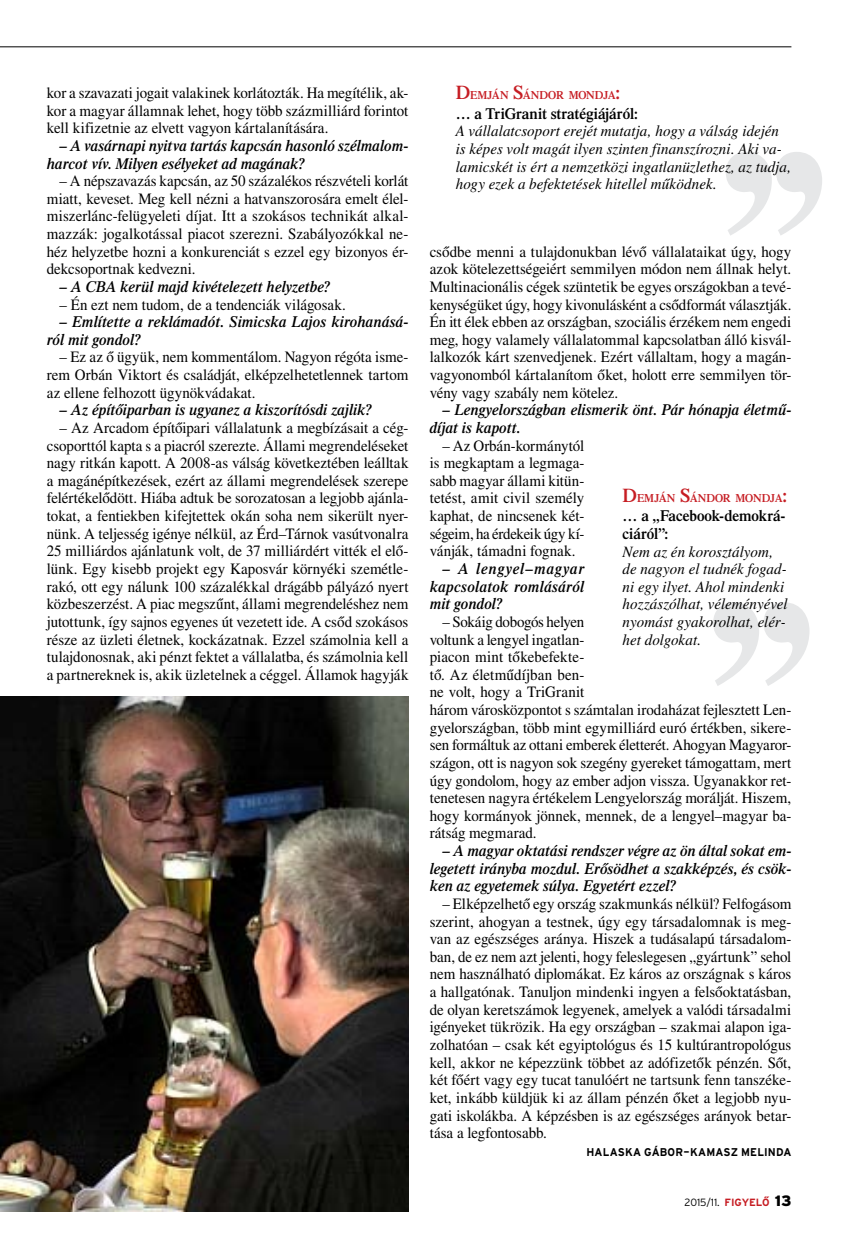
<style>
.page{position:relative;width:851px;height:1242px;background:#fff}
.page>*{position:absolute;margin:0;border:0;box-sizing:border-box;transform-origin:0 0}
.t1{font:15.75px/17.5px "Times QS";letter-spacing:-.005em;color:#000;text-align:justify;scale:.95 1}
.t2{font:italic 600 15.75px/17.5px "Times QS";color:#000;scale:.95 1}
.t3{font:italic 15.75px/17.5px "Times QS";color:#000;scale:.95 1}
.t4{font:600 15.75px/17.5px "Times QS";letter-spacing:-.005em;color:#000;scale:.95 1}
.t5{font:11.7px "Times QS Semibold SC600";letter-spacing:-.015em;color:#c61d23;scale:.95 1}
.t6{font:700 11.25px "Interstate H";letter-spacing:.01em;color:#000;scale:.95 1}
.t7{font:300 10.5px "Interstate H";letter-spacing:-.01em;color:#000}
.s1{font-size:19.5px}
.s2{font-weight:700;color:#c61d23}
.s3{font-family:"Interstate HU";font-weight:900;font-size:15px}
</style>
<div class="page">
<hr style="left:0;top:47px;width:791px;height:1px;background:#000">
<svg style="left:713px;top:602px;width:96px;height:84px"></svg>
<svg style="left:726px;top:152px;width:96px;height:84px"></svg>
<img style="left:0;top:696px;width:408px;height:515px">
<p class="t1" style="left:47px;top:84px;width:382px">kor a szavazati jogait valakinek korlátozták. Ha megítélik, ak&shy;kor a magyar államnak lehet, hogy több százmilliárd forintot kell kifizetnie az elvett vagyon kártalanítására.</p>
<p class="t2" style="left:47px;top:137px;width:382px;text-indent:13px">– A vasárnapi nyitva tartás kapcsán hasonló szélmalom&shy;harcot vív. Milyen esélyeket ad magának?</p>
<p class="t1" style="left:47px;top:172px;width:382px;text-indent:13px">– A népszavazás kapcsán, az 50 százalékos részvételi korlát miatt, keveset. Meg kell nézni a hatvanszorosára emelt élel&shy;miszerlánc-felügyeleti díjat. Itt a szokásos technikát alkal&shy;mazzák: jogalkotással piacot szerezni. Szabályozókkal ne&shy;héz helyzetbe hozni a konkurenciát s ezzel egy bizonyos ér&shy;dekcsoportnak kedvezni.</p>
<p class="t2" style="left:60px;top:278px;width:287px">– A CBA kerül majd kivételezett helyzetbe?</p>
<p class="t1" style="left:60px;top:295px;width:303px">– Én ezt nem tudom, de a tendenciák világosak.</p>
<p class="t2" style="left:47px;top:313px;width:382px;text-indent:13px">– Említette a reklámadót. Simicska Lajos kirohanásá&shy;ról mit gondol?</p>
<p class="t1" style="left:47px;top:348px;width:382px;text-indent:13px">– Ez az ő ügyük, nem kommentálom. Nagyon régóta isme&shy;rem Orbán Viktort és családját, elképzelhetetlennek tartom az ellene felhozott ügynökvádakat.</p>
<p class="t2" style="left:60px;top:401px;width:331px">– Az építőiparban is ugyanez a kiszorítósdi zajlik?</p>
<p class="t1" style="left:47px;top:419px;width:382px;text-indent:13px">– Az Arcadom építőipari vállalatunk a megbízásait a cég&shy;csoporttól kapta s a piacról szerezte. Állami megrendeléseket nagy ritkán kapott. A 2008-as válság következtében leálltak a magánépítkezések, ezért az állami megrendelések szerepe felértékelődött. Hiába adtuk be sorozatosan a legjobb ajánla&shy;tokat, a fentiekben kifejtettek okán soha nem sikerült nyer&shy;nünk. A teljesség igénye nélkül, az Érd–Tárnok vasútvonalra 25 milliárdos ajánlatunk volt, de 37 milliárdért vitték el elő&shy;lünk. Egy kisebb projekt egy Kaposvár környéki szemétle&shy;rakó, ott egy nálunk 100 százalékkal drágább pályázó nyert közbeszerzést. A piac megszűnt, állami megrendeléshez nem jutottunk, így sajnos egyenes út vezetett ide. A csőd szokásos része az üzleti életnek, kockázatnak. Ezzel számolnia kell a tulajdonosnak, aki pénzt fektet a vállalatba, és számolnia kell a partnereknek is, akik üzletelnek a céggel. Államok hagyják</p>
<p class="t5" style="left:455px;top:88px;width:174px"><span class="s1">D</span>EMJÁN <span class="s1">S</span>ÁNDOR MONDJA<span class="s1">:</span></p>
<p class="t4" style="left:455px;top:104px;width:193px">… a TriGranit stratégiájáról:</p>
<p class="t3" style="left:455px;top:122px;width:354px">A vállalatcsoport erejét mutatja, hogy a válság idején is képes volt magát ilyen szinten finanszírozni. Aki va&shy;lamicskét is ért a nemzetközi ingatlanüzlethez, az tudja, hogy ezek a befektetések hitellel működnek.</p>
<p class="t1" style="left:429px;top:242px;width:382px">csődbe menni a tulajdonukban lévő vállalataikat úgy, hogy azok kötelezettségeiért semmilyen módon nem állnak helyt.<br>Multinacionális cégek szüntetik be egyes országokban a tevé&shy;kenységüket úgy, hogy kivonulásként a csődformát választják.<br>Én itt élek ebben az országban, szociális érzékem nem engedi meg, hogy valamely vállalatommal kapcsolatban álló kisvál&shy;lalkozók kárt szenvedjenek. Ezért vállaltam, hogy a magán&shy;vagyonomból kártalanítom őket, holott erre semmilyen tör&shy;vény vagy szabály nem kötelez.</p>
<p class="t2" style="left:429px;top:401px;width:382px;text-indent:13px">– Lengyelországban elismerik önt. Pár hónapja életmű&shy;díjat is kapott.</p>
<p class="t1" style="left:429px;top:436px;width:164px;text-indent:13px">– Az Orbán-kormánytól is megkaptam a legmaga&shy;sabb magyar állami kitün&shy;tetést, amit civil személy kaphat, de nincsenek két&shy;ségeim, ha érdekeik úgy kí&shy;vánják, támadni fognak.</p>
<p class="t2" style="left:429px;top:559px;width:164px;text-align:justify;text-indent:13px">– A lengyel–magyar kapcsolatok romlásáról mit gondol?</p>
<p class="t1" style="left:429px;top:613px;width:382px;text-align:left;text-indent:13px">– Sokáig dobogós helyen<br>voltunk a lengyel ingatlan-<br>piacon mint tőkebefekte-<br>tő. Az életműdíjban ben-<br>ne volt, hogy a TriGranit<br>három városközpontot s számtalan irodaházat fejlesztett Len&shy;gyelországban, több mint egymilliárd euró értékben, sikere&shy;sen formáltuk az ottani emberek életterét. Ahogyan Magyaror&shy;szágon, ott is nagyon sok szegény gyereket támogattam, mert úgy gondolom, hogy az ember adjon vissza. Ugyanakkor ret&shy;tenetesen nagyra értékelem Lengyelország morálját. Hiszem, hogy kormányok jönnek, mennek, de a lengyel–magyar ba&shy;rátság megmarad.</p>
<p class="t2" style="left:429px;top:841px;width:382px;text-align:justify;text-indent:13px">– A magyar oktatási rendszer végre az ön által sokat em&shy;legetett irányba mozdul. Erősödhet a szakképzés, és csök&shy;ken az egyetemek súlya. Egyetért ezzel?</p>
<p class="t1" style="left:429px;top:895px;width:382px;text-indent:13px">– Elképzelhető egy ország szakmunkás nélkül? Felfogásom szerint, ahogyan a testnek, úgy egy társadalomnak is meg&shy;van az egészséges aránya. Hiszek a tudásalapú társadalom&shy;ban, de ez nem azt jelenti, hogy feleslegesen „gyártunk” sehol nem használható diplomákat. Ez káros az országnak s káros a hallgatónak. Tanuljon mindenki ingyen a felsőoktatásban, de olyan keretszámok legyenek, amelyek a valódi társadalmi igényeket tükrözik. Ha egy országban – szakmai alapon iga&shy;zolhatóan – csak két egyiptológus és 15 kultúrantropológus kell, akkor ne képezzünk többet az adófizetők pénzén. Sőt, két főért vagy egy tucat tanulóért ne tartsunk fenn tanszéke&shy;ket, inkább küldjük ki az állam pénzén őket a legjobb nyu&shy;gati iskolákba. A képzésben is az egészséges arányok betar&shy;tása a legfontosabb.</p>
<p class="t6" style="left:586px;top:1145px;width:217px">HALASKA GÁBOR–KAMASZ MELINDA</p>
<p class="t5" style="left:622px;top:490px;width:174px"><span class="s1">D</span>EMJÁN <span class="s1">S</span>ÁNDOR MONDJA<span class="s1">:</span></p>
<p class="t4" style="left:622px;top:507px;width:171px">… a „Facebook-demokrá&shy;ciáról”:</p>
<p class="t3" style="left:622px;top:542px;width:175px">Nem az én korosztályom, de nagyon el tudnék fogad&shy;ni egy ilyet. Ahol mindenki hozzászólhat, véleményével nyomást gyakorolhat, elér&shy;het dolgokat.</p>
<p class="t7" style="left:684px;top:1196px;width:108px">2015/11. <span class="s2">FIGYELŐ</span> <span class="s3">13</span></p>
</div>
